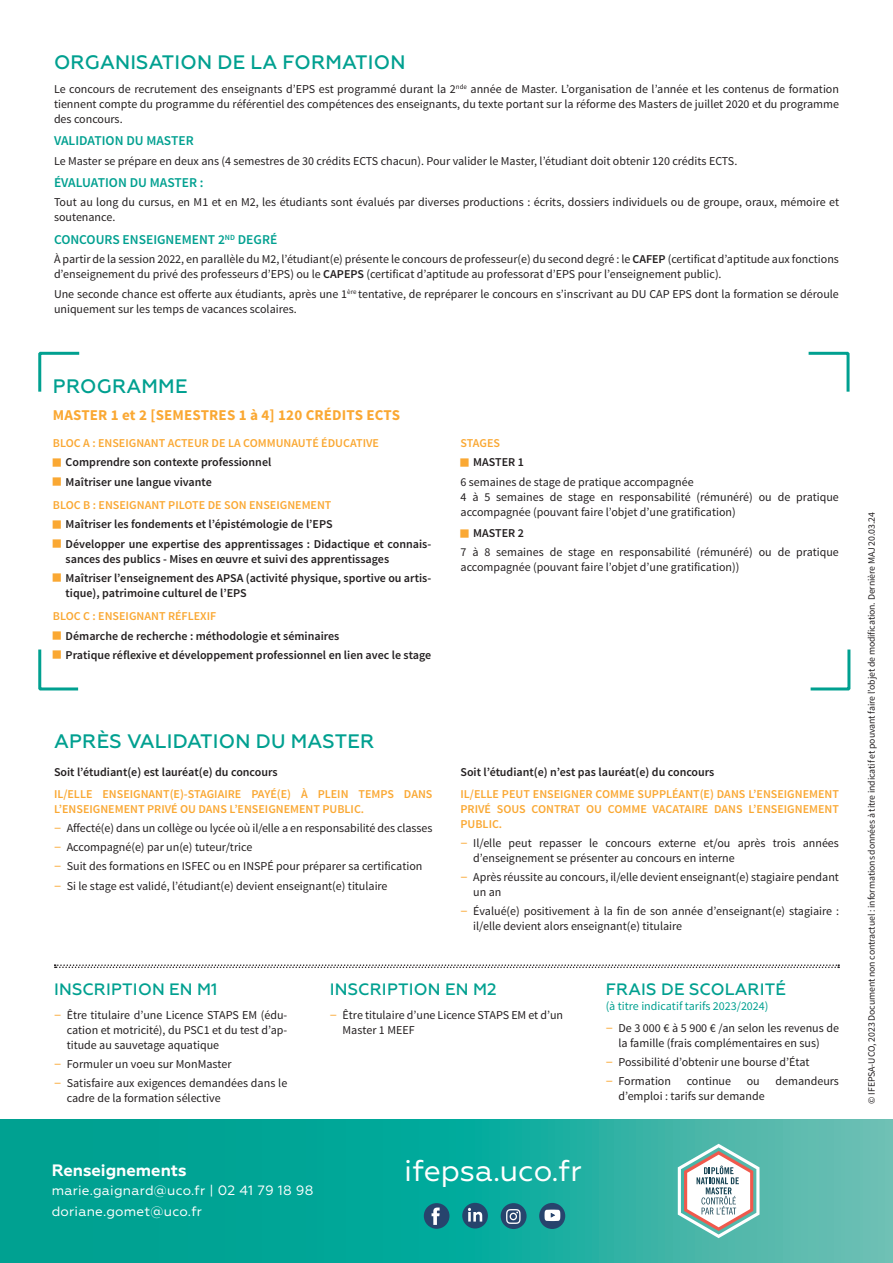
<style>
.page{position:relative;width:893px;height:1263px;background:#fff}
.page>*{position:absolute;margin:0;border:0;box-sizing:border-box;transform-origin:0 0}
.texte_courant{font:30px "Geometria";color:#fff}
.Titre_général_1{font:500 19.5px "Geometria";letter-spacing:.01em;color:#00a090}
.Titre_général_1-2{font:500 16.5px "Geometria";letter-spacing:.01em;color:#00a090}
.texte_courant-2{font:700 16.5px "Geometria";color:#fff}
.titres_detail_programme{font:700 15px "Source Sans Pro";letter-spacing:.01em;color:#faa833}
.chapo_texte_courant_2{font:600 13.5px "Source Sans Pro";color:#00a090}
.texte_courant-3{font:13.5px "Geometria";letter-spacing:.02em;color:#fff}
.texte_courant-4{font:12px/15px "Source Sans Pro";color:#231f20}
.texte_courant-5{font:600 12px/15px "Source Sans Pro";color:#231f20}
.chapo_liste_texte_courant{font:600 12px/15px "Source Sans Pro";color:#faa833}
.texte_courant-6{font:12px "Source Sans Pro";color:#00a090}
.texte_courant_petit{font:9.75px "Source Sans Pro";letter-spacing:-.01em;color:#231f20}
.s1{font-weight:600}
.s2{font-size:15px;color:#faa833}
</style>
<div class="page">
<svg style="left:0;top:1119px;width:893px;height:144px;background:#1aab9d"></svg>
<svg style="left:54px;top:964px;width:785px;height:4px"></svg>
<svg style="left:38px;top:351px;width:42px;height:41px"></svg>
<svg style="left:810px;top:649px;width:41px;height:42px"></svg>
<svg style="left:808px;top:351px;width:42px;height:41px"></svg>
<svg style="left:678px;top:1144px;width:81px;height:94px"></svg>
<div style="left:424px;top:1203px;width:25px;height:26px;background:#27446d;border-radius:50%"></div>
<svg style="left:432px;top:1207px;width:8px;height:18px"></svg>
<div style="left:462px;top:1203px;width:26px;height:25px;background:#27446d;border-radius:50%"></div>
<svg style="left:468px;top:1208px;width:14px;height:13px"></svg>
<div style="left:501px;top:1203px;width:26px;height:26px;background:#27446d;border-radius:50%"></div>
<svg style="left:506px;top:1209px;width:15px;height:15px"></svg>
<div style="left:539px;top:1203px;width:26px;height:26px;background:#27446d;border-radius:50%"></div>
<svg style="left:544px;top:1209px;width:16px;height:12px"></svg>
<svg style="left:38px;top:649px;width:41px;height:42px"></svg>
<p class="Titre_général_1" style="left:54px;top:51px;width:353px">ORGANISATION DE LA FORMATION</p>
<p class="texte_courant-4" style="left:54px;top:81px;width:787px;text-align:justify">Le concours de recrutement des enseignants d’EPS est programmé durant la 2<sup>nde</sup> année de Master. L’organisation de l’année et les contenus de formation tiennent compte du programme du référentiel des compétences des enseignants, du texte portant sur la réforme des Masters de juillet 2020 et du programme des concours.</p>
<p class="chapo_texte_courant_2" style="left:54px;top:132px;width:141px">VALIDATION DU MASTER</p>
<p class="texte_courant-4" style="left:54px;top:153px;width:685px">Le Master se prépare en deux ans (4 semestres de 30 crédits ECTS chacun). Pour valider le Master, l’étudiant doit obtenir 120 crédits ECTS.</p>
<p class="chapo_texte_courant_2" style="left:54px;top:174px;width:151px">ÉVALUATION DU MASTER :</p>
<p class="texte_courant-4" style="left:54px;top:195px;width:786px">Tout au long du cursus, en M1 et en M2, les étudiants sont évalués par diverses productions : écrits, dossiers individuels ou de groupe, oraux, mémoire et soutenance.</p>
<p class="chapo_texte_courant_2" style="left:54px;top:231px;width:225px">CONCOURS ENSEIGNEMENT 2<sup>ND</sup> DEGRÉ</p>
<p class="texte_courant-4" style="left:54px;top:252px;width:786px">À partir de la session 2022, en parallèle du M2, l’étudiant(e) présente le concours de professeur(e) du second degré : le <span class="s1">CAFEP</span> (certificat d’aptitude aux fonctions d’enseignement du privé des professeurs d’EPS) ou le <span class="s1">CAPEPS</span> (certificat d’aptitude au professorat d’EPS pour l’enseignement public).</p>
<p class="texte_courant-4" style="left:54px;top:286px;width:786px">Une seconde chance est offerte aux étudiants, après une 1<sup>ère</sup> tentative, de repréparer le concours en s’inscrivant au DU CAP EPS dont la formation se déroule uniquement sur les temps de vacances scolaires.</p>
<p class="Titre_général_1" style="left:53px;top:375px;width:136px">PROGRAMME</p>
<p class="titres_detail_programme" style="left:53px;top:405px;width:349px">MASTER 1 et 2 [SEMESTRES 1 à 4] 120 CRÉDITS ECTS</p>
<p class="chapo_liste_texte_courant" style="left:53px;top:436px;width:328px">BLOC A : ENSEIGNANT ACTEUR DE LA COMMUNAUTÉ ÉDUCATIVE</p>
<p class="texte_courant-5" style="left:66px;top:455px;width:207px">Comprendre son contexte professionnel</p>
<p class="texte_courant-5" style="left:66px;top:474px;width:148px">Maîtriser une langue vivante</p>
<p class="chapo_liste_texte_courant" style="left:53px;top:498px;width:280px">BLOC B : ENSEIGNANT PILOTE DE SON ENSEIGNEMENT</p>
<p class="texte_courant-5" style="left:66px;top:517px;width:268px">Maîtriser les fondements et l’épistémologie de l’EPS</p>
<p class="texte_courant-5" style="left:66px;top:536px;width:367px">Développer une expertise des apprentissages : Didactique et connais&shy;sances des publics - Mises en œuvre et suivi des apprentissages</p>
<p class="texte_courant-5" style="left:66px;top:571px;width:367px">Maîtriser l’enseignement des APSA (activité physique, sportive ou artis&shy;tique), patrimoine culturel de l’EPS</p>
<p class="chapo_liste_texte_courant" style="left:53px;top:609px;width:165px">BLOC C : ENSEIGNANT RÉFLEXIF</p>
<p class="texte_courant-5" style="left:66px;top:628px;width:275px">Démarche de recherche : méthodologie et séminaires</p>
<p class="texte_courant-5" style="left:66px;top:648px;width:367px">Pratique réflexive et développement professionnel en lien avec le stage</p>
<p class="Titre_général_1" style="left:54px;top:730px;width:322px">APRÈS VALIDATION DU MASTER</p>
<p class="texte_courant-5" style="left:54px;top:765px;width:225px">Soit l’étudiant(e) est lauréat(e) du concours</p>
<p class="chapo_liste_texte_courant" style="left:54px;top:786px;width:380px">IL/ELLE ENSEIGNANT(E)-STAGIAIRE PAYÉ(E) À PLEIN TEMPS DANS<br>L’ENSEIGNEMENT PRIVÉ OU DANS L’ENSEIGNEMENT PUBLIC.</p>
<p class="texte_courant-4" style="left:54px;top:820px;width:380px"><span class="s2">–</span> Affecté(e) dans un collège ou lycée où il/elle a en responsabilité des classes</p>
<p class="texte_courant-4" style="left:54px;top:840px;width:200px"><span class="s2">–</span> Accompagné(e) par un(e) tuteur/trice</p>
<p class="texte_courant-4" style="left:54px;top:859px;width:370px"><span class="s2">–</span> Suit des formations en ISFEC ou en INSPÉ pour préparer sa certification</p>
<p class="texte_courant-4" style="left:54px;top:878px;width:335px"><span class="s2">–</span> Si le stage est validé, l’étudiant(e) devient enseignant(e) titulaire</p>
<p class="chapo_liste_texte_courant" style="left:460px;top:436px;width:41px">STAGES</p>
<p class="texte_courant-5" style="left:473px;top:455px;width:52px">MASTER 1</p>
<p class="texte_courant-4" style="left:460px;top:474px;width:235px">6 semaines de stage de pratique accompagnée</p>
<p class="texte_courant-4" style="left:460px;top:489px;width:380px">4 à 5 semaines de stage en responsabilité (rémunéré) ou de pratique accompagnée (pouvant faire l’objet d’une gratification)</p>
<p class="texte_courant-5" style="left:473px;top:526px;width:52px">MASTER 2</p>
<p class="texte_courant-4" style="left:460px;top:545px;width:380px">7 à 8 semaines de stage en responsabilité (rémunéré) ou de pratique accompagnée (pouvant faire l’objet d’une gratification))</p>
<p class="texte_courant-5" style="left:460px;top:765px;width:255px">Soit l’étudiant(e) n’est pas lauréat(e) du concours</p>
<p class="chapo_liste_texte_courant" style="left:460px;top:786px;width:380px;text-align:justify">IL/ELLE PEUT ENSEIGNER COMME SUPPLÉANT(E) DANS L’ENSEIGNEMENT PRIVÉ SOUS CONTRAT OU COMME VACATAIRE DANS L’ENSEIGNEMENT PUBLIC.</p>
<p class="texte_courant-4" style="left:473px;top:835px;width:367px;text-indent:-13px"><span class="s2">–</span> Il/elle peut repasser le concours externe et/ou après trois années d’enseignement se présenter au concours en interne</p>
<p class="texte_courant-4" style="left:473px;top:870px;width:367px;text-indent:-13px"><span class="s2">–</span> Après réussite au concours, il/elle devient enseignant(e) stagiaire pendant un an</p>
<p class="texte_courant-4" style="left:473px;top:904px;width:367px;text-indent:-13px"><span class="s2">–</span> Évalué(e) positivement à la fin de son année d’enseignant(e) stagiaire : il/elle devient alors enseignant(e) titulaire</p>
<p class="Titre_général_1-2" style="left:54px;top:980px;width:165px">INSCRIPTION EN M1</p>
<p class="texte_courant-4" style="left:67px;top:1007px;width:222px;text-align:justify;text-indent:-13px"><span class="s2">–</span> Être titulaire d’une Licence STAPS EM (édu&shy;cation et motricité), du PSC1 et du test d’ap&shy;titude au sauvetage aquatique</p>
<p class="texte_courant-4" style="left:54px;top:1057px;width:179px"><span class="s2">–</span> Formuler un voeu sur MonMaster</p>
<p class="texte_courant-4" style="left:67px;top:1076px;width:222px;text-indent:-13px"><span class="s2">–</span> Satisfaire aux exigences demandées dans le cadre de la formation sélective</p>
<p class="Titre_général_1-2" style="left:330px;top:980px;width:168px">INSCRIPTION EN M2</p>
<p class="texte_courant-4" style="left:343px;top:1007px;width:222px;text-indent:-13px"><span class="s2">–</span> Être titulaire d’une Licence STAPS EM et d’un<br>Master 1 MEEF</p>
<p class="texte_courant-2" style="left:52px;top:1160px;width:136px">Renseignements</p>
<p class="texte_courant" style="left:404px;top:1153px;width:179px">ifepsa.uco.fr</p>
<p class="texte_courant-3" style="left:52px;top:1182px;width:263px">marie.gaignard@uco.fr | 02 41 79 18 98</p>
<p class="texte_courant-3" style="left:52px;top:1204px;width:152px">doriane.gomet@uco.fr</p>
<p class="Titre_général_1-2" style="left:606px;top:980px;width:182px">FRAIS DE SCOLARITÉ</p>
<p class="texte_courant-6" style="left:606px;top:999px;width:164px">(à titre indicatif tarifs 2023/2024)</p>
<p class="texte_courant-4" style="left:606px;top:1020px;width:235px;text-align:center"><span class="s2">–</span> De 3 000 € à 5 900 € /an selon les revenus de la famille (frais complémentaires en sus)</p>
<p class="texte_courant-4" style="left:606px;top:1055px;width:205px"><span class="s2">–</span> Possibilité d’obtenir une bourse d’État</p>
<p class="texte_courant-4" style="left:606px;top:1074px;width:67px"><span class="s2">–</span> Formation</p>
<p class="texte_courant-4" style="left:687px;top:1074px;width:46px">continue</p>
<p class="texte_courant-4" style="left:747px;top:1074px;width:15px">ou</p>
<p class="texte_courant-4" style="left:775px;top:1074px;width:65px">demandeurs</p>
<p class="texte_courant-4" style="left:618px;top:1089px;width:148px">d’emploi : tarifs sur demande</p>
<p class="texte_courant_petit" style="left:865px;top:1103px;width:593px;rotate:-90deg">© IFEPSA-UCO, 2023 Document non contractuel : informations données à titre indicatif et pouvant faire l’objet de modification. Dernière MAJ 20.03.24</p>
</div>
